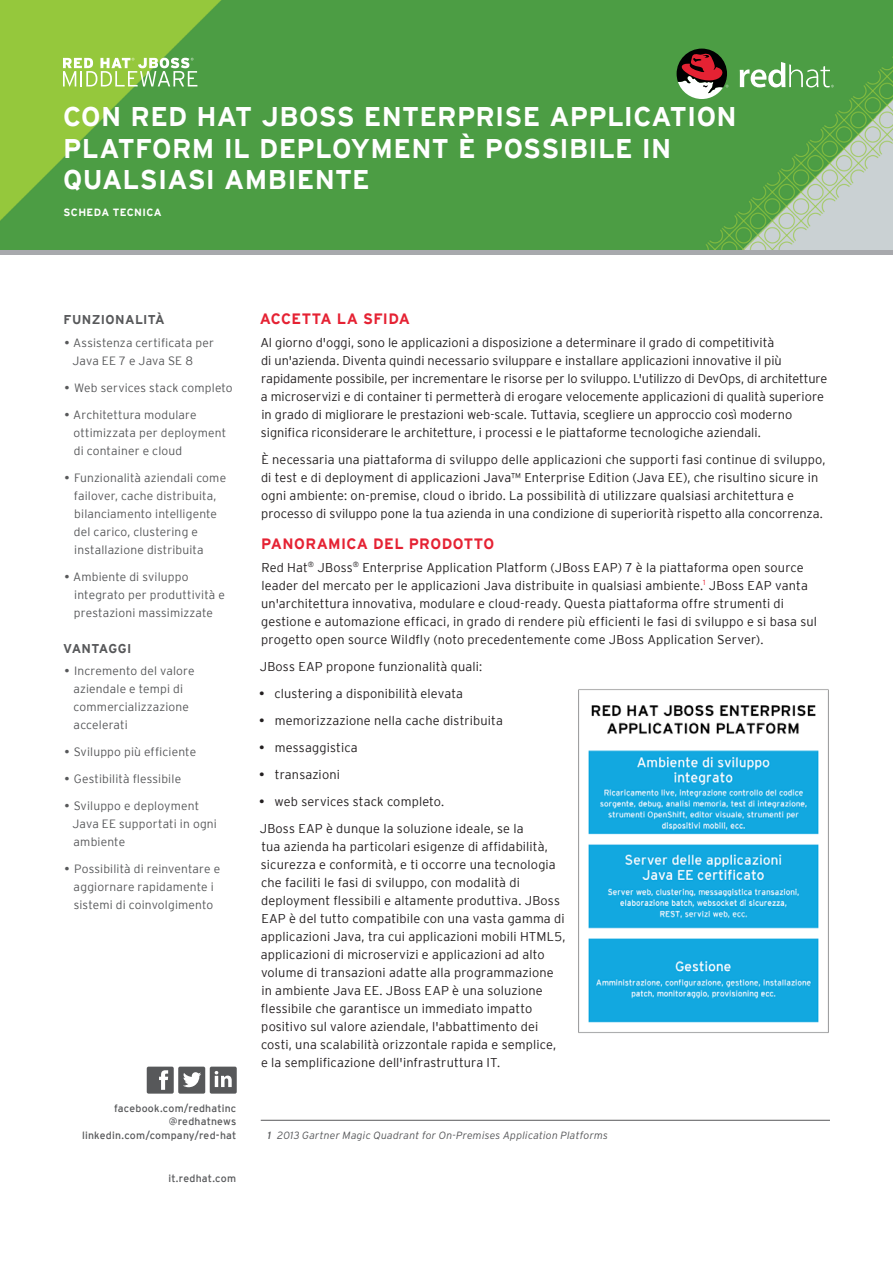
<style>
.page{position:relative;width:893px;height:1263px;background:#fff}
.page>*{position:absolute;margin:0;border:0;box-sizing:border-box;transform-origin:0 0}
.t1{font:700 27px/31.5px "Interstate";letter-spacing:.01em;color:#fff}
.t2{font:700 15px "Interstate";letter-spacing:.025em;color:#e52233}
.t3{font:300 12.75px/18px "Interstate";letter-spacing:.01em;color:#231f20}
.t4{font:700 12.75px "Interstate";letter-spacing:.025em;color:#57585a}
.t5{font:300 12px/18px "Interstate";letter-spacing:.015em;color:#57585a}
.t6{font:10.5px/13.5px "Interstate";letter-spacing:.02em;color:#57585a;text-align:right}
.t7{font:italic 300 10.5px "Interstate";letter-spacing:.015em;color:#57585a}
.t8{font:700 10.5px "Interstate";letter-spacing:.035em;color:#fff}
.s1{font-weight:400}
</style>
<div class="page">
<img style="left:0;top:0;width:893px;height:250px">
<svg style="left:147px;top:1067px;width:90px;height:27px"></svg>
<img style="left:578px;top:689px;width:251px;height:344px">
<hr style="left:261px;top:1120px;width:569px;height:1px;background:#57585a">
<svg style="left:740px;top:62px;width:94px;height:25px"></svg>
<svg style="left:677px;top:49px;width:51px;height:50px"></svg>
<svg style="left:63px;top:58px;width:134px;height:29px"></svg>
<div style="left:0;top:250px;width:893px;height:5px;background:#a8a9ad"></div>
<h1 class="t1" style="left:63px;top:101px;width:675px">CON RED HAT JBOSS ENTERPRISE APPLICATION<br>PLATFORM IL DEPLOYMENT È POSSIBILE IN<br>QUALSIASI AMBIENTE</h1>
<p class="t8" style="left:64px;top:206px;width:100px">SCHEDA TECNICA</p>
<p class="t4" style="left:64px;top:312px;width:103px">FUNZIONALITÀ</p>
<p class="t5" style="left:73px;top:333px;width:143px;text-indent:-8px"><span class="s1">•</span> Assistenza certificata per<br>Java EE 7 e Java SE 8</p>
<p class="t5" style="left:64px;top:378px;width:170px"><span class="s1">•</span> Web services stack completo</p>
<p class="t5" style="left:74px;top:405px;width:154px;text-indent:-9px"><span class="s1">•</span> Architettura modulare ottimizzata per deployment di container e cloud</p>
<p class="t5" style="left:74px;top:468px;width:154px;text-indent:-9px"><span class="s1">•</span> Funzionalità aziendali come failover, cache distribuita, bilanciamento intelligente del carico, clustering e installazione distribuita</p>
<p class="t5" style="left:74px;top:567px;width:153px;text-indent:-10px"><span class="s1">•</span> Ambiente di sviluppo integrato per produttività e prestazioni massimizzate</p>
<p class="t4" style="left:63px;top:641px;width:70px">VANTAGGI</p>
<p class="t5" style="left:74px;top:662px;width:123px;text-indent:-9px"><span class="s1">•</span> Incremento del valore aziendale e tempi di commercializzazione accelerati</p>
<p class="t5" style="left:64px;top:743px;width:133px"><span class="s1">•</span> Sviluppo più efficiente</p>
<p class="t5" style="left:64px;top:770px;width:118px"><span class="s1">•</span> Gestibilità flessibile</p>
<p class="t5" style="left:73px;top:797px;width:146px;text-indent:-8px"><span class="s1">•</span> Sviluppo e deployment<br>Java EE supportati in ogni ambiente</p>
<p class="t5" style="left:64px;top:860px;width:157px;text-align:center"><span class="s1">•</span> Possibilità di reinventare e aggiornare rapidamente i sistemi di coinvolgimento</p>
<p class="t6" style="left:82px;top:1101px;width:156px">facebook.com/redhatinc @redhatnews linkedin.com/company/red-hat</p>
<p class="t6" style="left:168px;top:1171px;width:69px">it.redhat.com</p>
<p class="t2" style="left:260px;top:310px;width:152px">ACCETTA LA SFIDA</p>
<p class="t3" style="left:260px;top:333px;width:568px">Al giorno d'oggi, sono le applicazioni a disposizione a determinare il grado di competitività<br>di un'azienda. Diventa quindi necessario sviluppare e installare applicazioni innovative il più rapidamente possibile, per incrementare le risorse per lo sviluppo. L'utilizzo di DevOps, di architetture a microservizi e di container ti permetterà di erogare velocemente applicazioni di qualità superiore in grado di migliorare le prestazioni web-scale. Tuttavia, scegliere un approccio così moderno significa riconsiderare le architetture, i processi e le piattaforme tecnologiche aziendali.</p>
<p class="t3" style="left:261px;top:450px;width:566px">È necessaria una piattaforma di sviluppo delle applicazioni che supporti fasi continue di sviluppo, di test e di deployment di applicazioni Java™ Enterprise Edition (Java EE), che risultino sicure in ogni ambiente: on-premise, cloud o ibrido. La possibilità di utilizzare qualsiasi architettura e processo di sviluppo pone la tua azienda in una condizione di superiorità rispetto alla concorrenza.</p>
<p class="t2" style="left:261px;top:535px;width:235px">PANORAMICA DEL PRODOTTO</p>
<p class="t3" style="left:261px;top:558px;width:557px">Red Hat<sup>®</sup> JBoss<sup>®</sup> Enterprise Application Platform (JBoss EAP) 7 è la piattaforma open source leader del mercato per le applicazioni Java distribuite in qualsiasi ambiente.<sup>1</sup> JBoss EAP vanta un'architettura innovativa, modulare e cloud-ready. Questa piattaforma offre strumenti di gestione e automazione efficaci, in grado di rendere più efficienti le fasi di sviluppo e si basa sul progetto open source Wildfly (noto precedentemente come JBoss Application Server).</p>
<p class="t3" style="left:260px;top:657px;width:224px">JBoss EAP propone funzionalità quali:</p>
<p class="t3" style="left:259px;top:684px;width:205px"><span class="s1">•</span> clustering a disponibilità elevata</p>
<p class="t3" style="left:259px;top:711px;width:245px"><span class="s1">•</span> memorizzazione nella cache distribuita</p>
<p class="t3" style="left:259px;top:738px;width:100px"><span class="s1">•</span> messaggistica</p>
<p class="t3" style="left:259px;top:765px;width:82px"><span class="s1">•</span> transazioni</p>
<p class="t3" style="left:259px;top:787px;width:266px;line-height:27px"><span class="s1">•</span> web services stack completo.<br>JBoss EAP è dunque la soluzione ideale, se la</p>
<p class="t3" style="left:261px;top:837px;width:306px">tua azienda ha particolari esigenze di affidabilità, sicurezza e conformità, e ti occorre una tecnologia che faciliti le fasi di sviluppo, con modalità di deployment flessibili e altamente produttiva. JBoss EAP è del tutto compatibile con una vasta gamma di applicazioni Java, tra cui applicazioni mobili HTML5, applicazioni di microservizi e applicazioni ad alto volume di transazioni adatte alla programmazione in ambiente Java EE. JBoss EAP è una soluzione flessibile che garantisce un immediato impatto positivo sul valore aziendale, l'abbattimento dei costi, una scalabilità orizzontale rapida e semplice, e la semplificazione dell'infrastruttura IT.</p>
<p class="t7" style="left:268px;top:1128px;width:342px"><span class="s1">1</span> 2013 Gartner Magic Quadrant for On-Premises Application Platforms</p>
</div>
